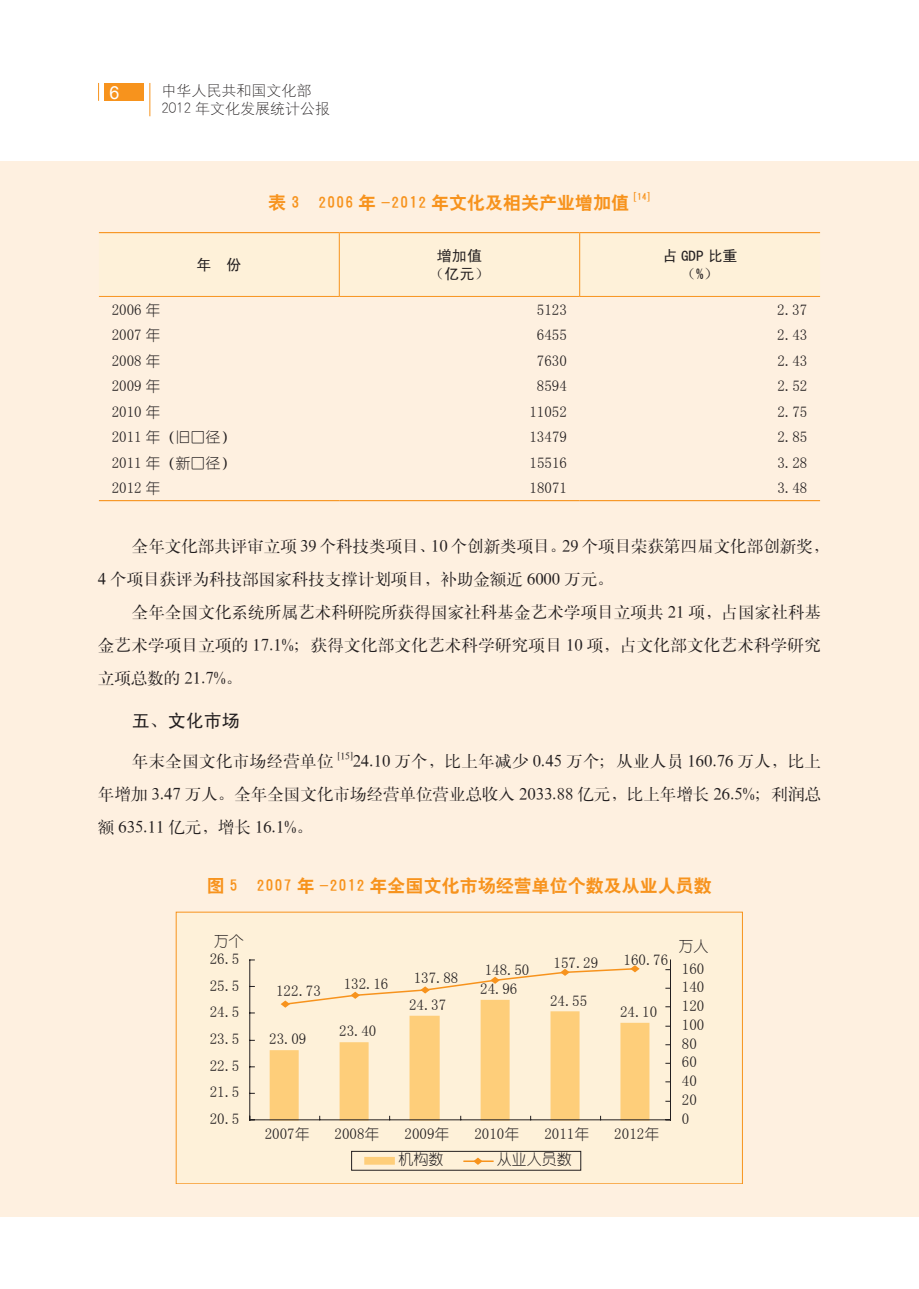
<style>
.page{position:relative;width:919px;height:1289px;background:#fff}
.page>*{position:absolute;margin:0;border:0;box-sizing:border-box;transform-origin:0 0}
.t1{font:18px "H Yb 2 gj";color:#f7931d}
.t2{font:18px "Sim Hei";color:#231f20}
.t3{font:18px "Arial";color:#fff}
.t4{font:16.5px/33px "H Ya 1 gj";color:#231f20;text-align:justify}
.t5{font:16.5px "H Ya 1 gj";letter-spacing:.02em;color:#231f20}
.t6{font:15px "You Yuan";color:#231f20}
.t7{font:15px/18px "H Yg 1 gj";color:#231f20}
.t8{font:15px/18px "Sim Hei";color:#231f20;text-align:center}
.t9{font:10.5px "H Yb 2 gj";color:#f7931d}
.t10{font:9.6px "H Ya 1 gj";color:#231f20}
</style>
<div class="page">
<div style="left:0;top:162px;width:906px;height:1054px;background:#fef0e0"></div>
<div style="left:104px;top:83px;width:40px;height:18px;background:#f7931d"></div>
<svg style="left:98px;top:83px;width:1px;height:18px"></svg>
<hr style="left:150px;top:83px;width:1px;height:33px;background:#f7931d">
<div style="left:906px;top:162px;width:12px;height:1054px;background:#fef0e0"></div>
<div style="left:176px;top:912px;width:566px;height:271px;background:#fef1d9"></div>
<div style="left:270px;top:1050px;width:28px;height:70px;background:#fece7a"></div>
<div style="left:339px;top:1042px;width:29px;height:78px;background:#fece7a;border:2px solid #fece7a"></div>
<div style="left:409px;top:1015px;width:30px;height:105px;background:#fece7a;border:2px solid #fece7a"></div>
<div style="left:480px;top:999px;width:29px;height:121px;background:#fece7a;border:2px solid #fece7a"></div>
<div style="left:550px;top:1011px;width:29px;height:109px;background:#fece7a;border:2px solid #fece7a"></div>
<div style="left:620px;top:1022px;width:29px;height:98px;background:#fece7a;border:2px solid #fece7a"></div>
<hr style="left:249px;top:959px;width:1px;height:160px;background:#231f20">
<hr style="left:250px;top:1119px;width:420px;height:1px;background:#231f20">
<hr style="left:670px;top:959px;width:1px;height:160px;background:#231f20">
<svg style="left:280px;top:965px;width:360px;height:43px"></svg>
<div style="left:351px;top:1151px;width:230px;height:19px;border:1px solid #231f20"></div>
<svg style="left:364px;top:1157px;width:31px;height:7px"></svg>
<hr style="left:463px;top:1160px;width:30px;height:1px;background:#f7931d">
<svg style="left:472px;top:1157px;width:11px;height:8px"></svg>
<svg style="left:99px;top:233px;width:721px;height:63px"></svg>
<hr style="left:99px;top:232px;width:240px;height:1px;background:#f7931d">
<hr style="left:339px;top:232px;width:240px;height:1px;background:#f7931d">
<hr style="left:579px;top:232px;width:241px;height:1px;background:#f7931d">
<hr style="left:339px;top:233px;width:1px;height:63px;background:#f7931d">
<hr style="left:579px;top:233px;width:1px;height:63px;background:#f7931d">
<hr style="left:99px;top:296px;width:240px;height:1px;background:#f7931d">
<hr style="left:339px;top:296px;width:240px;height:1px;background:#f7931d">
<hr style="left:579px;top:296px;width:241px;height:1px;background:#f7931d">
<hr style="left:99px;top:500px;width:240px;height:1px;background:#f7931d">
<hr style="left:339px;top:500px;width:240px;height:1px;background:#f7931d">
<hr style="left:579px;top:500px;width:241px;height:1px;background:#f7931d">
<p class="t3" style="left:109px;top:81px;width:12px">6</p>
<p class="t7" style="left:161px;top:81px;width:170px">中华人民共和国文化部<br>2012 年文化发展统计公报</p>
<p class="t1" style="left:268px;top:193px;width:362px">表 3 2006 年 -2012 年文化及相关产业增加值</p>
<p class="t9" style="left:633px;top:191px;width:18px">[14]</p>
<p class="t8" style="left:196px;top:255px;width:46px">年 份</p>
<p class="t8" style="left:429px;top:246px;width:61px">增加值（亿元）</p>
<p class="t8" style="left:662px;top:246px;width:76px">占 GDP 比重（%）</p>
<p class="t6" style="left:112px;top:302px;width:50px">2006 年</p>
<p class="t6" style="left:537px;top:302px;width:31px">5123</p>
<p class="t6" style="left:777px;top:302px;width:31px">2.37</p>
<p class="t6" style="left:112px;top:327px;width:50px">2007 年</p>
<p class="t6" style="left:537px;top:327px;width:31px">6455</p>
<p class="t6" style="left:777px;top:327px;width:31px">2.43</p>
<p class="t6" style="left:112px;top:353px;width:50px">2008 年</p>
<p class="t6" style="left:537px;top:353px;width:31px">7630</p>
<p class="t6" style="left:777px;top:353px;width:31px">2.43</p>
<p class="t6" style="left:112px;top:378px;width:50px">2009 年</p>
<p class="t6" style="left:537px;top:378px;width:31px">8594</p>
<p class="t6" style="left:777px;top:378px;width:31px">2.52</p>
<p class="t6" style="left:112px;top:404px;width:50px">2010 年</p>
<p class="t6" style="left:529px;top:404px;width:39px">11052</p>
<p class="t6" style="left:777px;top:404px;width:31px">2.75</p>
<p class="t6" style="left:112px;top:429px;width:125px">2011 年（旧口径）</p>
<p class="t6" style="left:529px;top:429px;width:39px">13479</p>
<p class="t6" style="left:777px;top:429px;width:31px">2.85</p>
<p class="t6" style="left:112px;top:455px;width:125px">2011 年（新口径）</p>
<p class="t6" style="left:529px;top:455px;width:39px">15516</p>
<p class="t6" style="left:777px;top:455px;width:31px">3.28</p>
<p class="t6" style="left:112px;top:480px;width:50px">2012 年</p>
<p class="t6" style="left:529px;top:480px;width:39px">18071</p>
<p class="t6" style="left:777px;top:480px;width:31px">3.48</p>
<p class="t4" style="left:98px;top:529px;width:733px;text-indent:34px">全年文化部共评审立项 39 个科技类项目、10 个创新类项目。29 个项目荣获第四届文化部创新奖，<br>4 个项目获评为科技部国家科技支撑计划项目，补助金额近 6000 万元。</p>
<p class="t4" style="left:98px;top:595px;width:724px;text-indent:34px">全年全国文化系统所属艺术科研院所获得国家社科基金艺术学项目立项共 21 项，占国家社科基金艺术学项目立项的 17.1%；获得文化部文化艺术科学研究项目 10 项，占文化部文化艺术科学研究立项总数的 21.7%。</p>
<p class="t2" style="left:132px;top:711px;width:109px">五、文化市场</p>
<p class="t5" style="left:132px;top:753px;width:203px">年末全国文化市场经营单位</p>
<p class="t10" style="left:338px;top:751px;width:16px">[15]</p>
<p class="t4" style="left:98px;top:744px;width:724px;text-indent:255px">24.10 万个，比上年减少 0.45 万个；从业人员 160.76 万人，比上年增加 3.47 万人。全年全国文化市场经营单位营业总收入 2033.88 亿元，比上年增长 26.5%；利润总额 635.11 亿元，增长 16.1%。</p>
<p class="t1" style="left:207px;top:876px;width:506px">图 5 2007 年 -2012 年全国文化市场经营单位个数及从业人员数</p>
<p class="t6" style="left:214px;top:933px;width:31px">万个</p>
<p class="t6" style="left:210px;top:951px;width:31px">26.5</p>
<p class="t6" style="left:210px;top:977px;width:31px">25.5</p>
<p class="t6" style="left:210px;top:1004px;width:31px">24.5</p>
<p class="t6" style="left:276px;top:982px;width:46px">122.73</p>
<p class="t6" style="left:344px;top:975px;width:46px">132.16</p>
<p class="t6" style="left:413px;top:970px;width:46px">137.88</p>
<p class="t6" style="left:409px;top:997px;width:39px">24.37</p>
<p class="t6" style="left:484px;top:962px;width:46px">148.50</p>
<p class="t6" style="left:480px;top:981px;width:39px">24.96</p>
<p class="t6" style="left:553px;top:954px;width:46px">157.29</p>
<p class="t6" style="left:623px;top:952px;width:46px">160.76</p>
<p class="t6" style="left:550px;top:992px;width:39px">24.55</p>
<p class="t6" style="left:620px;top:1004px;width:39px">24.10</p>
<p class="t6" style="left:678px;top:938px;width:31px">万人</p>
<p class="t6" style="left:682px;top:960px;width:24px">160</p>
<p class="t6" style="left:682px;top:979px;width:24px">140</p>
<p class="t6" style="left:682px;top:997px;width:24px">120</p>
<p class="t6" style="left:210px;top:1031px;width:31px">23.5</p>
<p class="t6" style="left:269px;top:1031px;width:39px">23.09</p>
<p class="t6" style="left:339px;top:1023px;width:39px">23.40</p>
<p class="t6" style="left:682px;top:1017px;width:24px">100</p>
<p class="t6" style="left:682px;top:1035px;width:16px">80</p>
<p class="t6" style="left:210px;top:1057px;width:31px">22.5</p>
<p class="t6" style="left:682px;top:1054px;width:16px">60</p>
<p class="t6" style="left:210px;top:1084px;width:31px">21.5</p>
<p class="t6" style="left:682px;top:1072px;width:16px">40</p>
<p class="t6" style="left:682px;top:1092px;width:16px">20</p>
<p class="t6" style="left:210px;top:1110px;width:31px">20.5</p>
<p class="t6" style="left:682px;top:1110px;width:9px">0</p>
<p class="t6" style="left:265px;top:1125px;width:46px">2007年</p>
<p class="t6" style="left:334px;top:1125px;width:46px">2008年</p>
<p class="t6" style="left:404px;top:1125px;width:46px">2009年</p>
<p class="t6" style="left:474px;top:1125px;width:46px">2010年</p>
<p class="t6" style="left:544px;top:1125px;width:46px">2011年</p>
<p class="t6" style="left:614px;top:1125px;width:46px">2012年</p>
<p class="t6" style="left:398px;top:1151px;width:46px">机构数</p>
<p class="t6" style="left:497px;top:1151px;width:76px">从业人员数</p>
</div>
